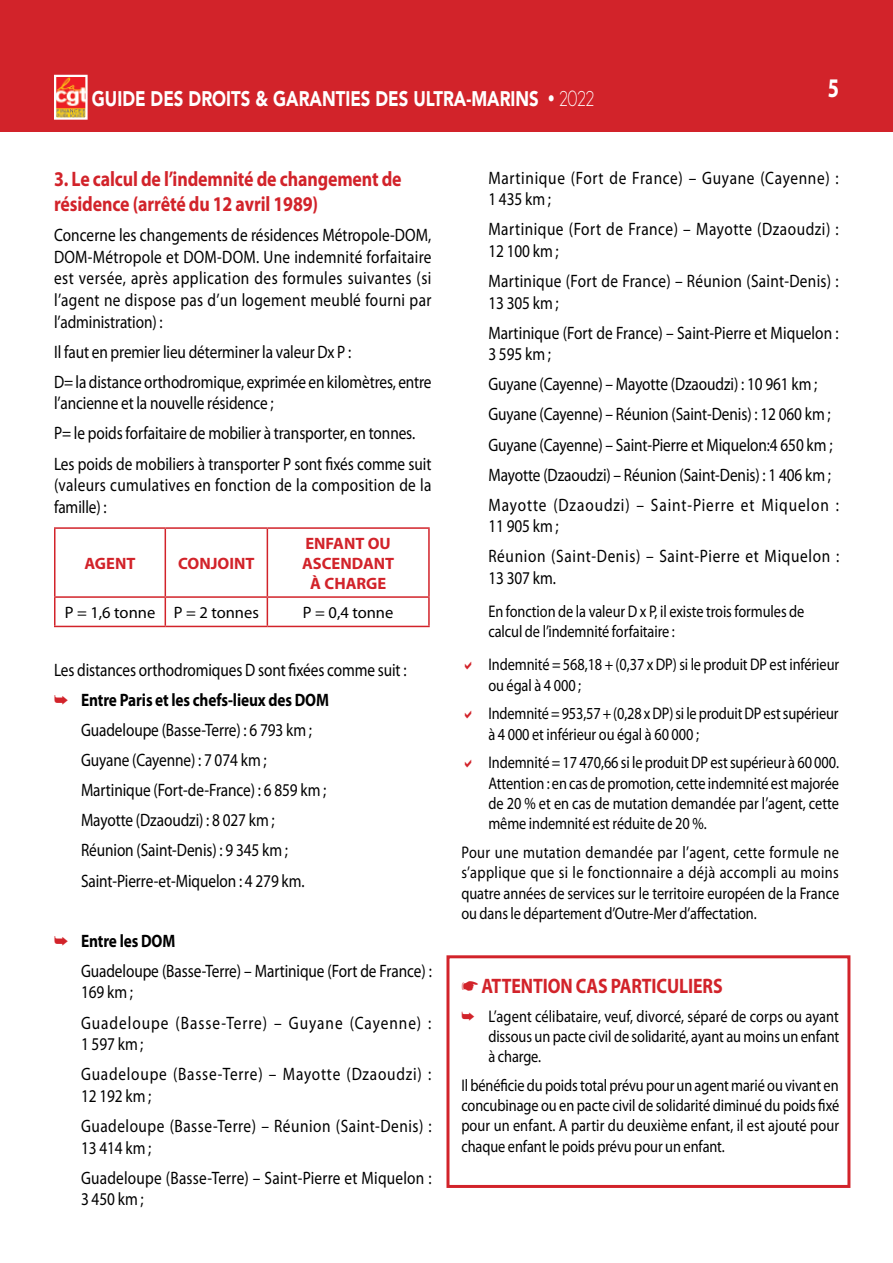
<style>
.page{position:relative;width:893px;height:1263px;background:#fff}
.page>*{position:absolute;margin:0;border:0;box-sizing:border-box;transform-origin:0 0}
.t1{font:700 27px "Myriad Pro";color:#fff;scale:.75 1}
.t2{font:700 21px/25.2px "Myriad Pro";letter-spacing:-.005em;color:#d2232a;scale:.85 1}
.t3{font:900 21px "Avenir LT Std";color:#fff;scale:.8 1}
.t4{font:18px/30.2px "Myriad Pro";letter-spacing:-.005em;color:#000;scale:.85 1}
.t5{font:18px/21.6px "Myriad Pro";letter-spacing:.02em;color:#000;scale:.85 1}
.t6{font:18px/21.6px "Myriad Pro";letter-spacing:.035em;color:#000;scale:.85 1}
.t7{font:18px/21.6px "Myriad Pro";letter-spacing:.015em;color:#000;scale:.85 1}
.t8{font:18px/30.2px "Myriad Pro";letter-spacing:.04em;color:#000;scale:.85 1}
.t9{font:18px/21.6px "Myriad Pro";letter-spacing:.05em;color:#000;scale:.85 1}
.t10{font:18px/21.6px "Myriad Pro";letter-spacing:.045em;color:#000;scale:.85 1}
.t11{font:18px/21.6px "Myriad Pro";letter-spacing:.065em;color:#000;scale:.85 1}
.t12{font:700 18px "Myriad Pro";letter-spacing:-.005em;color:#000;scale:.85 1}
.t13{font:16.8px/20.2px "Myriad Pro";letter-spacing:-.005em;color:#000;text-align:justify;scale:.85 1}
.t14{font:700 16.5px/19.8px "Myriad Pro";color:#d2232a;text-align:center}
.t15{font:16.5px "Myriad Pro";color:#000}
.s1{font-family:"Geosans";font-weight:300}
</style>
<div class="page">
<div style="left:0;top:0;width:893px;height:132px;background:#d2232a"></div>
<img style="left:57px;top:78px;width:28px;height:39px">
<div style="left:54px;top:75px;width:34px;height:45px;border:2px solid #fff"></div>
<hr style="left:54px;top:527px;width:111px;height:2px;background:#d2232a">
<hr style="left:54px;top:529px;width:2px;height:67px;background:#d2232a">
<hr style="left:165px;top:527px;width:102px;height:2px;background:#d2232a">
<hr style="left:165px;top:529px;width:1px;height:67px;background:#d2232a">
<hr style="left:267px;top:527px;width:163px;height:2px;background:#d2232a">
<hr style="left:267px;top:529px;width:1px;height:67px;background:#d2232a">
<hr style="left:428px;top:529px;width:2px;height:67px;background:#d2232a">
<hr style="left:54px;top:596px;width:111px;height:2px;background:#d2232a">
<hr style="left:54px;top:598px;width:2px;height:28px;background:#d2232a">
<hr style="left:165px;top:596px;width:102px;height:2px;background:#d2232a">
<svg style="left:165px;top:598px;width:1px;height:28px"></svg>
<hr style="left:267px;top:596px;width:163px;height:2px;background:#d2232a">
<svg style="left:267px;top:598px;width:1px;height:28px"></svg>
<hr style="left:428px;top:598px;width:2px;height:28px;background:#d2232a">
<hr style="left:54px;top:626px;width:111px;height:1px;background:#d2232a">
<hr style="left:165px;top:626px;width:102px;height:1px;background:#d2232a">
<hr style="left:267px;top:626px;width:163px;height:1px;background:#d2232a">
<div style="left:446px;top:955px;width:404px;height:233px;border:3px solid #d2232a"></div>
<p class="t3" style="left:92px;top:86px;width:630px">GUIDE DES DROITS &amp; GARANTIES DES ULTRA-MARINS • <span class="s1">2022</span></p>
<h1 class="t1" style="left:828px;top:70px;width:16px">5</h1>
<p class="t2" style="left:54px;top:165px;width:411px">3. Le calcul de l’indemnité de changement de résidence (arrêté du 12 avril 1989)</p>
<p class="t4" style="left:54px;top:224px;width:446px;line-height:21.6px;text-align:justify">Concerne les changements de résidences Métropole-DOM, DOM-Métropole et DOM-DOM. Une indemnité forfaitaire est versée, après application des formules suivantes (si l’agent ne dispose pas d’un logement meublé fourni par l’administration) :</p>
<p class="t4" style="left:54px;top:336px;width:446px">Il faut en premier lieu déterminer la valeur Dx P :<br>D= la distance orthodromique, exprimée en kilomètres, entre</p>
<p class="t4" style="left:54px;top:388px;width:446px">l’ancienne et la nouvelle résidence ;<br>P= le poids forfaitaire de mobilier à transporter, en tonnes.<br>Les poids de mobiliers à transporter P sont fixés comme suit</p>
<p class="t5" style="left:54px;top:474px;width:446px">(valeurs cumulatives en fonction de la composition de la famille) :</p>
<p class="t14" style="left:85px;top:553px;width:52px">AGENT</p>
<p class="t14" style="left:178px;top:553px;width:78px">CONJOINT</p>
<p class="t14" style="left:302px;top:533px;width:94px">ENFANT OU<br>ASCENDANT à CHARGE</p>
<p class="t15" style="left:65px;top:602px;width:196px">P = 1,6 tonne P = 2 tonnes</p>
<p class="t15" style="left:303px;top:602px;width:92px">P = 0,4 tonne</p>
<p class="t4" style="left:54px;top:654px;width:416px">Les distances orthodromiques D sont fixées comme suit :</p>
<p class="t12" style="left:81px;top:688px;width:293px">Entre Paris et les chefs-lieux des DOM</p>
<p class="t4" style="left:81px;top:715px;width:290px">Guadeloupe (Basse-Terre) : 6 793 km ; Guyane (Cayenne) : 7 074 km ; Martinique (Fort-de-France) : 6 859 km ; Mayotte (Dzaoudzi) : 8 027 km ; Réunion (Saint-Denis) : 9 345 km ; Saint-Pierre-et-Miquelon : 4 279 km.</p>
<p class="t12" style="left:81px;top:929px;width:113px">Entre les DOM</p>
<p class="t4" style="left:81px;top:960px;width:414px;line-height:21.6px">Guadeloupe (Basse-Terre) – Martinique (Fort de France) :<br>169 km ;</p>
<p class="t11" style="left:81px;top:1011px;width:414px">Guadeloupe (Basse-Terre) – Guyane (Cayenne) :<br>1 597 km ;</p>
<p class="t9" style="left:81px;top:1063px;width:414px">Guadeloupe (Basse-Terre) – Mayotte (Dzaoudzi) :<br>12 192 km ;</p>
<p class="t6" style="left:81px;top:1115px;width:414px">Guadeloupe (Basse-Terre) – Réunion (Saint-Denis) :<br>13 414 km ;</p>
<p class="t7" style="left:81px;top:1166px;width:414px">Guadeloupe (Basse-Terre) – Saint-Pierre et Miquelon :<br>3 450 km ;</p>
<p class="t10" style="left:488px;top:166px;width:414px">Martinique (Fort de France) – Guyane (Cayenne) :<br>1 435 km ;</p>
<p class="t6" style="left:488px;top:218px;width:414px">Martinique (Fort de France) – Mayotte (Dzaoudzi) :<br>12 100 km ;</p>
<p class="t5" style="left:488px;top:270px;width:414px">Martinique (Fort de France) – Réunion (Saint-Denis) :<br>13 305 km ;</p>
<p class="t4" style="left:488px;top:321px;width:414px;line-height:21.6px">Martinique (Fort de France) – Saint-Pierre et Miquelon :<br>3 595 km ;</p>
<p class="t4" style="left:488px;top:369px;width:414px">Guyane (Cayenne) – Mayotte (Dzaoudzi) : 10 961 km ; Guyane (Cayenne) – Réunion (Saint-Denis) : 12 060 km ; Guyane (Cayenne) – Saint-Pierre et Miquelon:4 650 km ; Mayotte (Dzaoudzi) – Réunion (Saint-Denis) : 1 406 km ; Mayotte (Dzaoudzi) – Saint-Pierre et Miquelon :</p>
<p class="t8" style="left:488px;top:511px;width:414px">11 905 km ;<br>Réunion (Saint-Denis) – Saint-Pierre et Miquelon :</p>
<p class="t4" style="left:488px;top:563px;width:81px">13 307 km.</p>
<p class="t13" style="left:488px;top:601px;width:373px">En fonction de la valeur D x P, il existe trois formules de calcul de l’indemnité forfaitaire :</p>
<p class="t13" style="left:488px;top:654px;width:414px">Indemnité = 568,18 + (0,37 x DP) si le produit DP est inférieur ou égal à 4 000 ;</p>
<p class="t13" style="left:488px;top:703px;width:413px">Indemnité = 953,57 + (0,28 x DP) si le produit DP est supérieur à 4 000 et inférieur ou égal à 60 000 ;</p>
<p class="t13" style="left:488px;top:752px;width:414px">Indemnité = 17 470,66 si le produit DP est supérieur à 60 000.<br>Attention : en cas de promotion, cette indemnité est majorée de 20 % et en cas de mutation demandée par l’agent, cette même indemnité est réduite de 20 %.</p>
<p class="t13" style="left:461px;top:842px;width:446px">Pour une mutation demandée par l’agent, cette formule ne s’applique que si le fonctionnaire a déjà accompli au moins quatre années de services sur le territoire européen de la France ou dans le département d’Outre-Mer d’affectation.</p>
<p class="t2" style="left:481px;top:972px;width:285px">ATTENTION CAS PARTICULIERS</p>
<p class="t13" style="left:488px;top:1006px;width:414px">L’agent célibataire, veuf, divorcé, séparé de corps ou ayant dissous un pacte civil de solidarité, ayant au moins un enfant à charge.</p>
<p class="t13" style="left:461px;top:1075px;width:446px">Il bénéficie du poids total prévu pour un agent marié ou vivant en concubinage ou en pacte civil de solidarité diminué du poids fixé pour un enfant. A partir du deuxième enfant, il est ajouté pour chaque enfant le poids prévu pour un enfant.</p>
</div>
